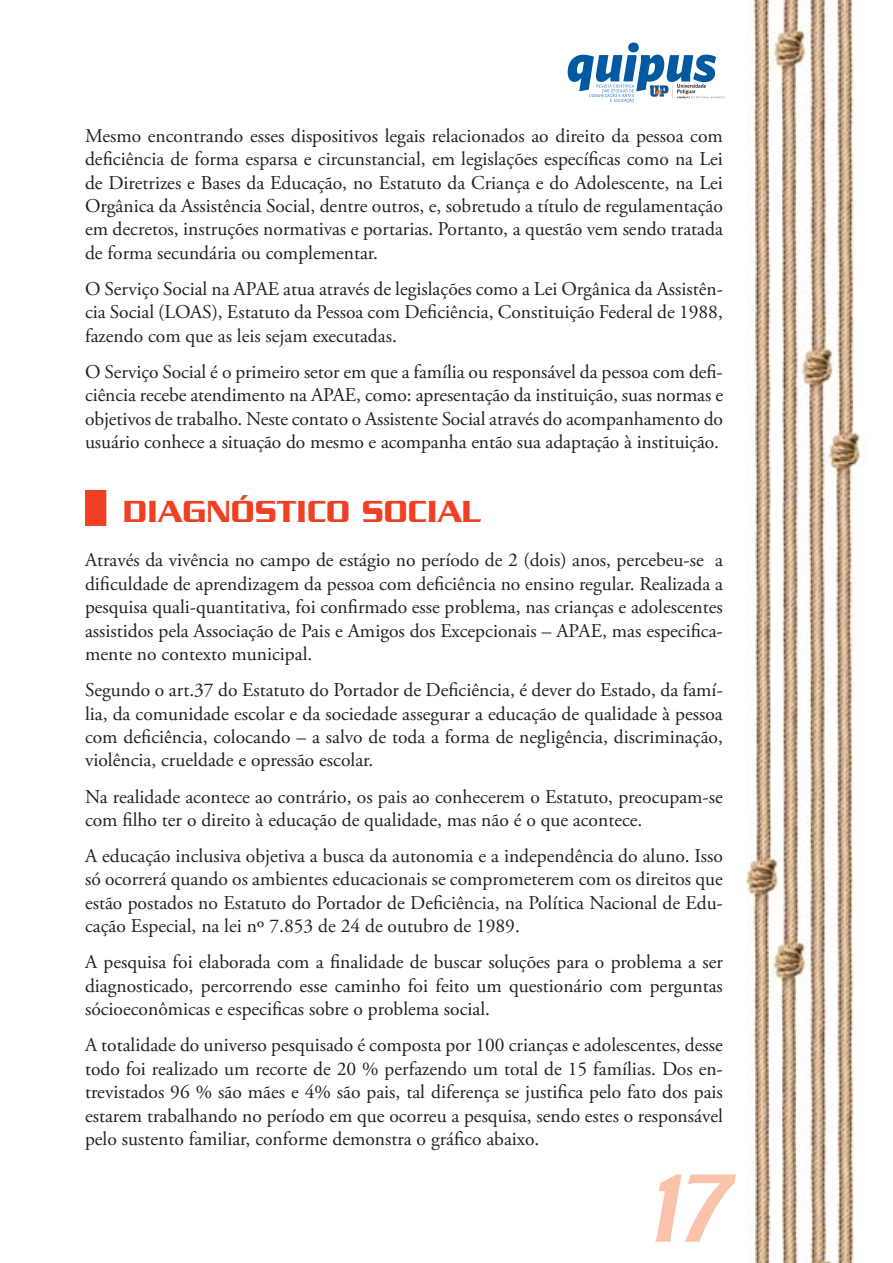
<style>
.page{position:relative;width:893px;height:1263px;background:#fff}
.page>*{position:absolute;margin:0;border:0;box-sizing:border-box;transform-origin:0 0}
.t1{font:italic 500 105px "Serpentine Std";color:#fbc4aa;scale:.7 1}
.t2{font:500 33px "Serpentine Std";color:#ef4023}
.t3{font:19.5px/23.4px "Adobe Garamond Pro";color:#231f20;text-align:justify}
</style>
<div class="page">
<img style="left:85px;top:0;width:780px;height:1263px">
<svg style="left:568px;top:43px;width:157px;height:60px"></svg>
<div style="left:85px;top:490px;width:21px;height:36px;background:#ef4023"></div>
<p class="t3" style="left:85px;top:126px;width:639px">Mesmo encontrando esses dispositivos legais relacionados ao direito da pessoa com deficiência de forma esparsa e circunstancial, em legislações específicas como na Lei de Diretrizes e Bases da Educação, no Estatuto da Criança e do Adolescente, na Lei Orgânica da Assistência Social, dentre outros, e, sobretudo a título de regulamentação em decretos, instruções normativas e portarias. Portanto, a questão vem sendo tratada de forma secundária ou complementar.</p>
<p class="t3" style="left:85px;top:279px;width:639px">O Serviço Social na APAE atua através de legislações como a Lei Orgânica da Assistên&shy;cia Social (LOAS), Estatuto da Pessoa com Deficiência, Constituição Federal de 1988, fazendo com que as leis sejam executadas.</p>
<p class="t3" style="left:85px;top:362px;width:639px">O Serviço Social é o primeiro setor em que a família ou responsável da pessoa com defi&shy;ciência recebe atendimento na APAE, como: apresentação da instituição, suas normas e objetivos de trabalho. Neste contato o Assistente Social através do acompanhamento do usuário conhece a situação do mesmo e acompanha então sua adaptação à instituição.</p>
<h2 class="t2" style="left:123px;top:501px;width:360px">DIAGNÓSTICO SOCIAL</h2>
<p class="t3" style="left:85px;top:550px;width:639px">Através da vivência no campo de estágio no período de 2 (dois) anos, percebeu-se a dificuldade de aprendizagem da pessoa com deficiência no ensino regular. Realizada a pesquisa quali-quantitativa, foi confirmado esse problema, nas crianças e adolescentes assistidos pela Associação de Pais e Amigos dos Excepcionais – APAE, mas especifica&shy;mente no contexto municipal.</p>
<p class="t3" style="left:85px;top:680px;width:639px">Segundo o art.37 do Estatuto do Portador de Deficiência, é dever do Estado, da famí&shy;lia, da comunidade escolar e da sociedade assegurar a educação de qualidade à pessoa com deficiência, colocando – a salvo de toda a forma de negligência, discriminação, violência, crueldade e opressão escolar.</p>
<p class="t3" style="left:85px;top:786px;width:639px">Na realidade acontece ao contrário, os pais ao conhecerem o Estatuto, preocupam-se com filho ter o direito à educação de qualidade, mas não é o que acontece.</p>
<p class="t3" style="left:85px;top:846px;width:639px">A educação inclusiva objetiva a busca da autonomia e a independência do aluno. Isso só ocorrerá quando os ambientes educacionais se comprometerem com os direitos que estão postados no Estatuto do Portador de Deficiência, na Política Nacional de Edu&shy;cação Especial, na lei nº 7.853 de 24 de outubro de 1989.</p>
<p class="t3" style="left:85px;top:952px;width:639px">A pesquisa foi elaborada com a finalidade de buscar soluções para o problema a ser diagnosticado, percorrendo esse caminho foi feito um questionário com perguntas sócioeconômicas e especificas sobre o problema social.</p>
<p class="t3" style="left:85px;top:1035px;width:639px">A totalidade do universo pesquisado é composta por 100 crianças e adolescentes, desse todo foi realizado um recorte de 20 % perfazendo um total de 15 famílias. Dos en&shy;trevistados 96 % são mães e 4% são pais, tal diferença se justifica pelo fato dos pais estarem trabalhando no período em que ocorreu a pesquisa, sendo estes o responsável pelo sustento familiar, conforme demonstra o gráfico abaixo.</p>
<h1 class="t1" style="left:647px;top:1176px;width:112px">17</h1>
</div>
